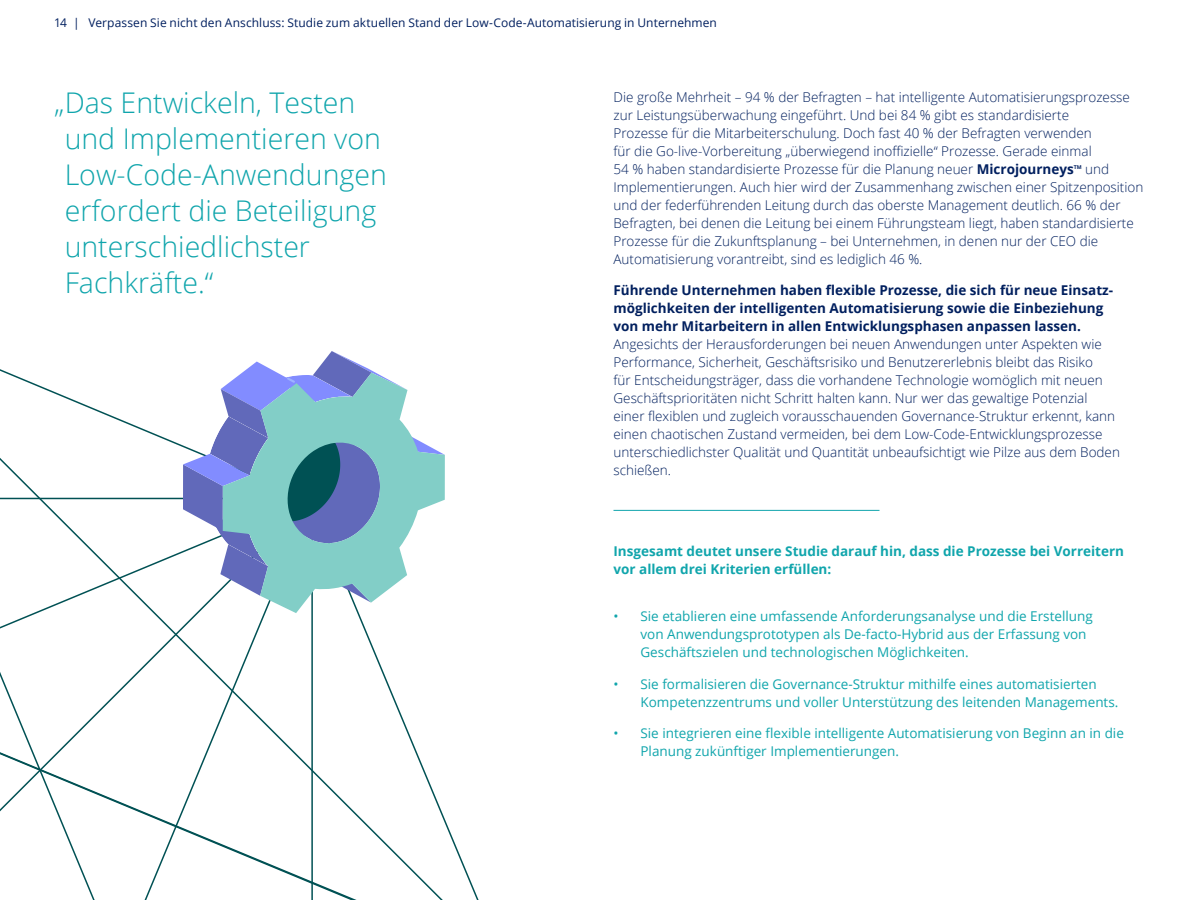
<style>
.page{position:relative;width:1200px;height:900px;background:#fff}
.page>*{position:absolute;margin:0;border:0;box-sizing:border-box;transform-origin:0 0}
.t1{font:300 28.5px/36px "Open Sans";color:#10a5ac}
.t2{font:300 13.5px/18px "Open Sans";color:#001f5e}
.t3{font:13.5px/18px "Open Sans";color:#10a5ac}
.t4{font:700 13.5px/18px "Open Sans";color:#001f5e}
.t5{font:700 13.5px/18px "Open Sans";color:#10a5ac}
.t6{font:12px "Open Sans";letter-spacing:.005em;color:#001f5f}
.t7{font:700 5.25px "Open Sans";color:#001f5f}
.s1{font-weight:700;color:#001f5f}
</style>
<div class="page">
<svg style="left:0;top:502px;width:308px;height:398px"></svg>
<svg style="left:0;top:369px;width:183px;height:133px"></svg>
<svg style="left:308px;top:613px;width:171px;height:287px"></svg>
<hr style="left:1199px;top:612px;width:1px;height:112px;background:#6168b0">
<svg style="left:223px;top:603px;width:136px;height:10px"></svg>
<svg style="left:183px;top:351px;width:262px;height:252px"></svg>
<hr style="left:614px;top:510px;width:265px;height:1px;background:#10a5ac">
<p class="t6" style="left:54px;top:15px;width:665px">14 | Verpassen Sie nicht den Anschluss: Studie zum aktuellen Stand der Low-Code-Automatisierung in Unternehmen</p>
<h1 class="t1" style="left:65px;top:84px;width:324px;text-indent:-11px">„Das Entwickeln, Testen und Implementieren von<br>Low-Code-Anwendungen erfordert die Beteiligung unterschiedlichster<br>Fachkräfte.“</h1>
<p class="t2" style="left:614px;top:88px;width:518px">Die große Mehrheit – 94 % der Befragten – hat intelligente Automatisierungsprozesse zur Leistungsüberwachung eingeführt. Und bei 84 % gibt es standardisierte<br>Prozesse für die Mitarbeiterschulung. Doch fast 40 % der Befragten verwenden<br>für die Go-live-Vorbereitung „überwiegend inoffizielle“ Prozesse. Gerade einmal<br>54 % haben standardisierte Prozesse für die Planung neuer <span class="s1">Microjourneys</span></p>
<p class="t2" style="left:614px;top:160px;width:531px;text-indent:472px">und Implementierungen. Auch hier wird der Zusammenhang zwischen einer Spitzenposition und der federführenden Leitung durch das oberste Management deutlich. 66 % der Befragten, bei denen die Leitung bei einem Führungsteam liegt, haben standardisierte Prozesse für die Zukunftsplanung – bei Unternehmen, in denen nur der CEO die Automatisierung vorantreibt, sind es lediglich 46 %.</p>
<p class="t4" style="left:614px;top:281px;width:501px">Führende Unternehmen haben flexible Prozesse, die sich für neue Einsatz&shy;möglichkeiten der intelligenten Automatisierung sowie die Einbeziehung von mehr Mitarbeitern in allen Entwicklungsphasen anpassen lassen.</p>
<p class="t2" style="left:614px;top:335px;width:508px">Angesichts der Herausforderungen bei neuen Anwendungen unter Aspekten wie Performance, Sicherheit, Geschäftsrisiko und Benutzererlebnis bleibt das Risiko<br>für Entscheidungsträger, dass die vorhandene Technologie womöglich mit neuen Geschäftsprioritäten nicht Schritt halten kann. Nur wer das gewaltige Potenzial einer flexiblen und zugleich vorausschauenden Governance-Struktur erkennt, kann einen chaotischen Zustand vermeiden, bei dem Low-Code-Entwicklungsprozesse unterschiedlichster Qualität und Quantität unbeaufsichtigt wie Pilze aus dem Boden schießen.</p>
<p class="t7" style="left:1074px;top:164px;width:9px">TM</p>
<p class="t5" style="left:614px;top:542px;width:512px">Insgesamt deutet unsere Studie darauf hin, dass die Prozesse bei Vorreitern vor allem drei Kriterien erfüllen:</p>
<p class="t3" style="left:641px;top:607px;width:454px;text-indent:-27px">• Sie etablieren eine umfassende Anforderungsanalyse und die Erstellung von Anwendungsprototypen als De-facto-Hybrid aus der Erfassung von<br>Geschäftszielen und technologischen Möglichkeiten.</p>
<p class="t3" style="left:641px;top:674px;width:479px;text-indent:-27px">• Sie formalisieren die Governance-Struktur mithilfe eines automatisierten<br>Kompetenzzentrums und voller Unterstützung des leitenden Managements.</p>
<p class="t3" style="left:641px;top:724px;width:485px;text-indent:-27px">• Sie integrieren eine flexible intelligente Automatisierung von Beginn an in die<br>Planung zukünftiger Implementierungen.</p>
</div>
